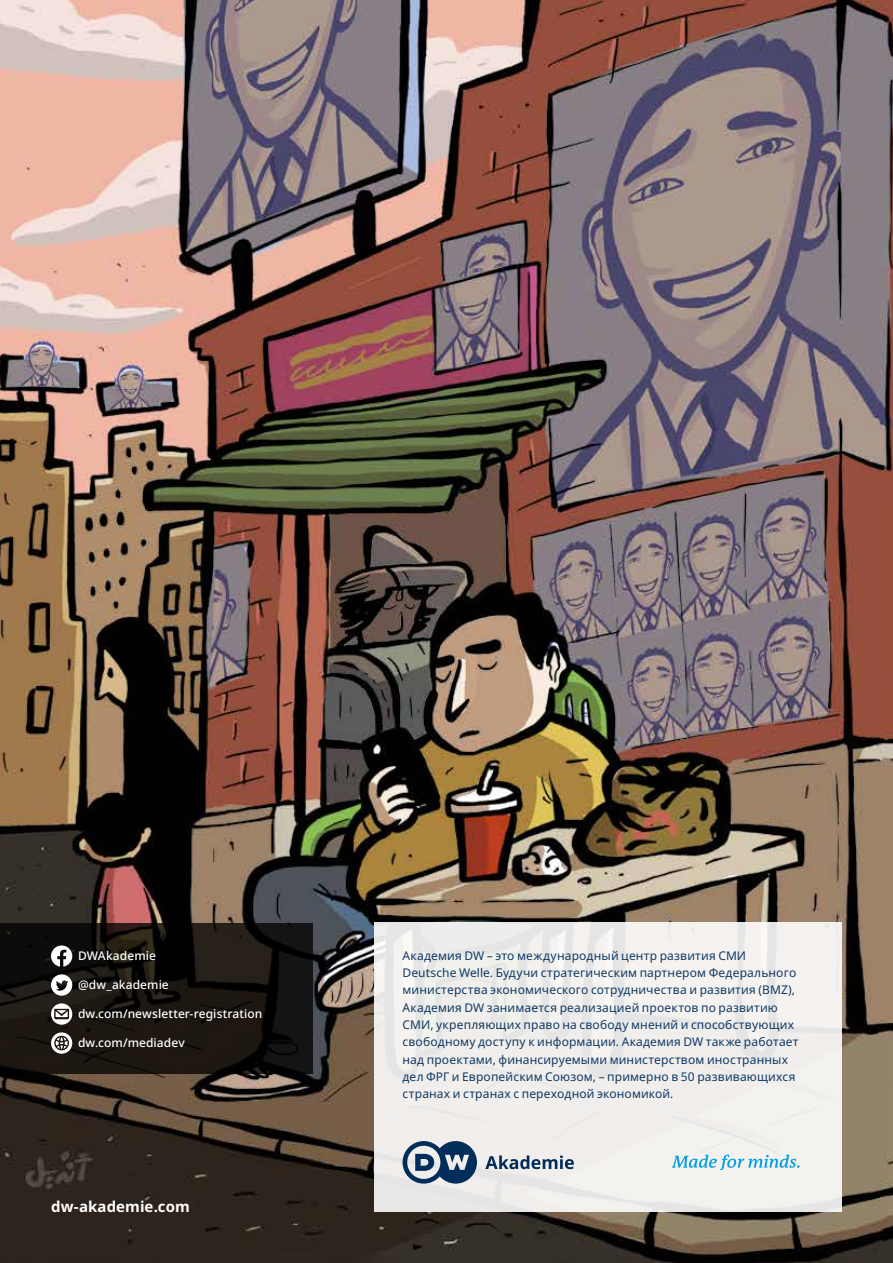
<style>
.page{position:relative;width:893px;height:1263px;background:#fff}
.page>*{position:absolute;margin:0;border:0;box-sizing:border-box;transform-origin:0 0}
.t1{font:700 15px "Noto Sans";letter-spacing:.005em;color:#fff}
.t2{font:12px/17.4px "Noto Sans";letter-spacing:.01em;color:#0e3965}
.t3{font:500 12px "Noto Sans";letter-spacing:.005em;color:#fff}
</style>
<div class="page">
<img style="left:0;top:0;width:893px;height:1263px">
<div style="left:374px;top:923px;width:468px;height:289px;background:#f1eeec"></div>
<svg style="left:403px;top:1141px;width:171px;height:42px"></svg>
<svg style="left:672px;top:1154px;width:127px;height:16px"></svg>
<svg style="left:0;top:923px;width:313px;height:150px;background:#16120f"></svg>
<svg style="left:51px;top:945px;width:21px;height:22px"></svg>
<svg style="left:51px;top:974px;width:21px;height:22px"></svg>
<svg style="left:51px;top:1003px;width:21px;height:22px"></svg>
<svg style="left:51px;top:1032px;width:21px;height:22px"></svg>
<p class="t3" style="left:78px;top:947px;width:79px">DWAkademie</p>
<p class="t3" style="left:78px;top:976px;width:92px">@dw_akademie</p>
<p class="t3" style="left:78px;top:1005px;width:186px">dw.com/newsletter-registration</p>
<p class="t3" style="left:78px;top:1034px;width:108px">dw.com/mediadev</p>
<p class="t1" style="left:51px;top:1196px;width:140px">dw-akademie.com</p>
<p class="t2" style="left:403px;top:947px;width:397px">Академия DW – это международный центр развития СМИ Deutsche Welle. Будучи стратегическим партнером Федерального министерства экономического сотрудничества и развития (BMZ), Академия DW занимается реализацией проектов по развитию СМИ, укрепляющих право на свободу мнений и способствующих свободному доступу к информации. Академия DW также работает над проектами, финансируемыми министерством иностранных дел ФРГ и Европейским Союзом, – примерно в 50 развивающихся странах и странах с переходной экономикой.</p>
</div>
